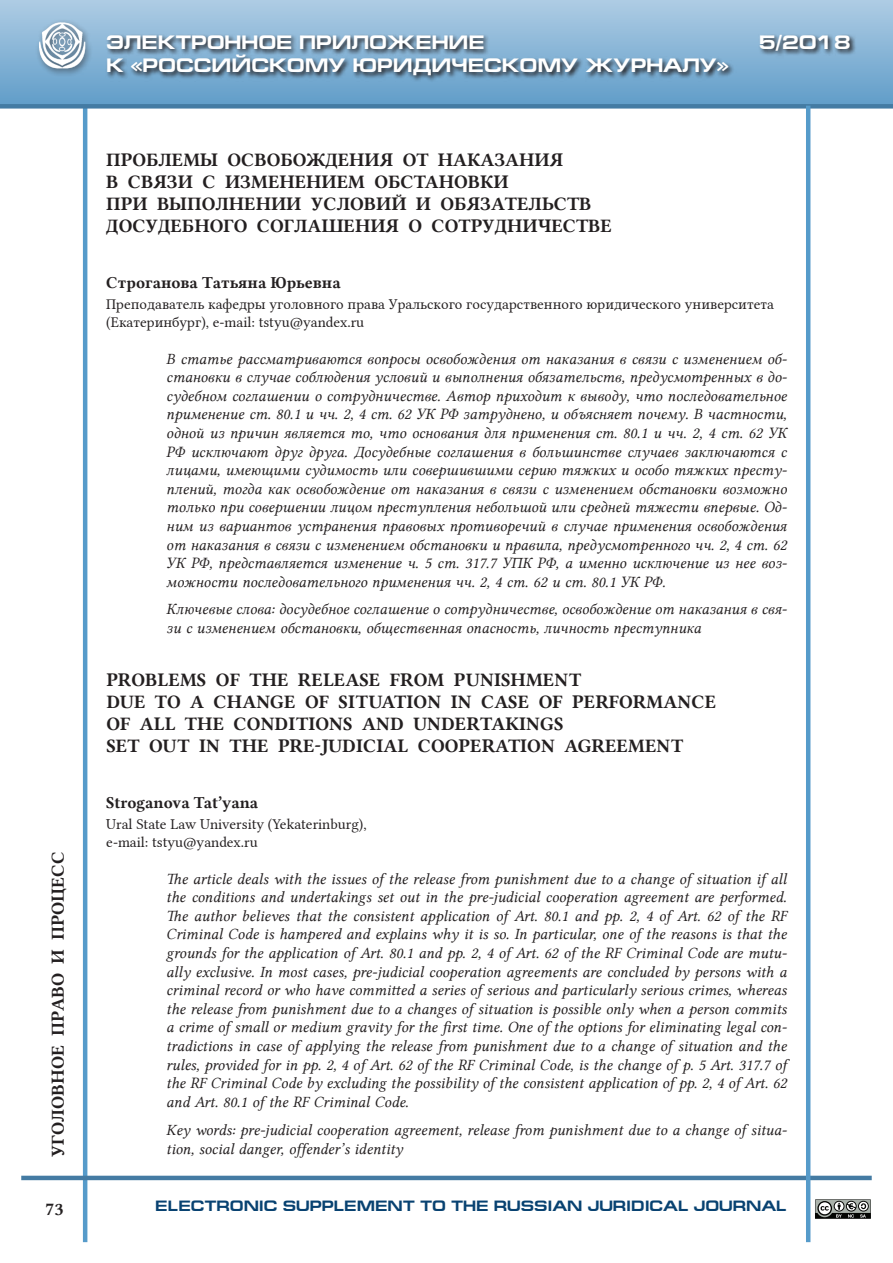
<style>
.page{position:relative;width:893px;height:1263px;background:#fff}
.page>*{position:absolute;margin:0;border:0;box-sizing:border-box;transform-origin:0 0}
.t1{font:700 19.5px "Europe Ext";color:#fff}
.t2{font:18.75px/22.2px "Lin Libertine B";color:#231f20}
.t3{font:18px "Lin Libertine B";color:#231f20}
.t4{font:16.5px "Lin Libertine B";color:#231f20}
.t5{font:15.75px/18.6px "Lin Libertine I";color:#231f20;text-align:justify}
.t6{font:15px/18px "Lin Libertine";color:#231f20}
.t7{font:700 15px "Europe Ext";color:#084271}
</style>
<div class="page">
<div style="left:0;top:0;width:893px;height:106px;background:linear-gradient(to bottom,#aecce4,#619dc9)"></div>
<hr style="left:83px;top:106px;width:4px;height:1136px;background:#569bca">
<hr style="left:21px;top:1176px;width:851px;height:4px;background:#447ba3">
<div style="left:0;top:104px;width:893px;height:5px;background:#447ba3"></div>
<div style="left:35px;top:19px;width:58px;height:58px;background:#231f20;opacity:.63"></div>
<img style="left:39px;top:23px;width:49px;height:47px">
<svg style="left:105px;top:33px;width:751px;height:49px"></svg>
<hr style="left:806px;top:106px;width:4px;height:1136px;background:#569bca">
<svg style="left:815px;top:1199px;width:56px;height:20px"></svg>
<p class="t1" style="left:106px;top:32px;width:380px">ЭЛЕКТРОННОЕ ПРИЛОЖЕНИЕ</p>
<p class="t1" style="left:759px;top:32px;width:93px">5/2018</p>
<p class="t1" style="left:106px;top:55px;width:624px">К «РОССИЙСКОМУ ЮРИДИЧЕСКОМУ ЖУРНАЛУ»</p>
<p class="t2" style="left:106px;top:148px;width:507px">ПРОБЛЕМЫ ОСВОБОЖДЕНИЯ ОТ НАКАЗАНИЯ<br>В СВЯЗИ С ИЗМЕНЕНИЕМ ОБСТАНОВКИ<br>ПРИ ВЫПОЛНЕНИИ УСЛОВИЙ И ОБЯЗАТЕЛЬСТВ ДОСУДЕБНОГО СОГЛАШЕНИЯ О СОТРУДНИЧЕСТВЕ</p>
<p class="t3" style="left:46px;top:1157px;width:307px;rotate:-90deg">УГОЛОВНОЕ ПРАВО И ПРОЦЕСС</p>
<p class="t4" style="left:106px;top:271px;width:236px">Строганова Татьяна Юрьевна</p>
<p class="t6" style="left:106px;top:293px;width:669px">Преподаватель кафедры уголовного права Уральского государственного юридического университета (Екатеринбург), e-mail: tstyu@yandex.ru</p>
<p class="t5" style="left:166px;top:350px;width:622px">В статье рассматриваются вопросы освобождения от наказания в связи с изменением об&shy;становки в случае соблюдения условий и выполнения обязательств, предусмотренных в до&shy;судебном соглашении о сотрудничестве. Автор приходит к выводу, что последовательное применение ст. 80.1 и чч. 2, 4 ст. 62 УК РФ затруднено, и объясняет почему. В частности, одной из причин является то, что основания для применения ст. 80.1 и чч. 2, 4 ст. 62 УК РФ исключают друг друга. Досудебные соглашения в большинстве случаев заключаются с лицами, имеющими судимость или совершившими серию тяжких и особо тяжких престу&shy;плений, тогда как освобождение от наказания в связи с изменением обстановки возможно только при совершении лицом преступления небольшой или средней тяжести впервые. Од&shy;ним из вариантов устранения правовых противоречий в случае применения освобождения от наказания в связи с изменением обстановки и правила, предусмотренного чч. 2, 4 ст. 62<br>УК РФ, представляется изменение ч. 5 ст. 317.7 УПК РФ, а именно исключение из нее воз&shy;можности последовательного применения чч. 2, 4 ст. 62 и ст. 80.1 УК РФ.</p>
<p class="t5" style="left:166px;top:600px;width:622px">Ключевые слова: досудебное соглашение о сотрудничестве, освобождение от наказания в свя&shy;зи с изменением обстановки, общественная опасность, личность преступника</p>
<p class="t2" style="left:106px;top:668px;width:611px">PROBLEMS OF THE RELEASE FROM PUNISHMENT<br>DUE TO A CHANGE OF SITUATION IN CASE OF PERFORMANCE OF ALL THE CONDITIONS AND UNDERTAKINGS<br>SET OUT IN THE PRE-JUDICIAL COOPERATION AGREEMENT</p>
<p class="t4" style="left:106px;top:791px;width:153px">Stroganova Tat’yana</p>
<p class="t6" style="left:106px;top:813px;width:262px">Ural State Law University (Yekaterinburg), e-mail: tstyu@yandex.ru</p>
<p class="t5" style="left:166px;top:870px;width:622px">The article deals with the issues of the release from punishment due to a change of situation if all the conditions and undertakings set out in the pre-judicial cooperation agreement are performed.<br>The author believes that the consistent application of Art. 80.1 and pp. 2, 4 of Art. 62 of the RF Criminal Code is hampered and explains why it is so. In particular, one of the reasons is that the grounds for the application of Art. 80.1 and pp. 2, 4 of Art. 62 of the RF Criminal Code are mutu&shy;ally exclusive. In most cases, pre-judicial cooperation agreements are concluded by persons with a criminal record or who have committed a series of serious and particularly serious crimes, whereas the release from punishment due to a changes of situation is possible only when a person commits a crime of small or medium gravity for the first time. One of the options for eliminating legal con&shy;tradictions in case of applying the release from punishment due to a change of situation and the rules, provided for in pp. 2, 4 of Art. 62 of the RF Criminal Code, is the change of p. 5 Art. 317.7 of the RF Criminal Code by excluding the possibility of the consistent application of pp. 2, 4 of Art. 62 and Art. 80.1 of the RF Criminal Code.</p>
<p class="t5" style="left:166px;top:1121px;width:622px">Key words: pre-judicial cooperation agreement, release from punishment due to a change of situa&shy;tion, social danger, offender’s identity</p>
<p class="t3" style="left:45px;top:1197px;width:20px">73</p>
<p class="t7" style="left:155px;top:1197px;width:633px">ELECTRONIC SUPPLEMENT TO THE RUSSIAN JURIDICAL JOURNAL</p>
</div>
